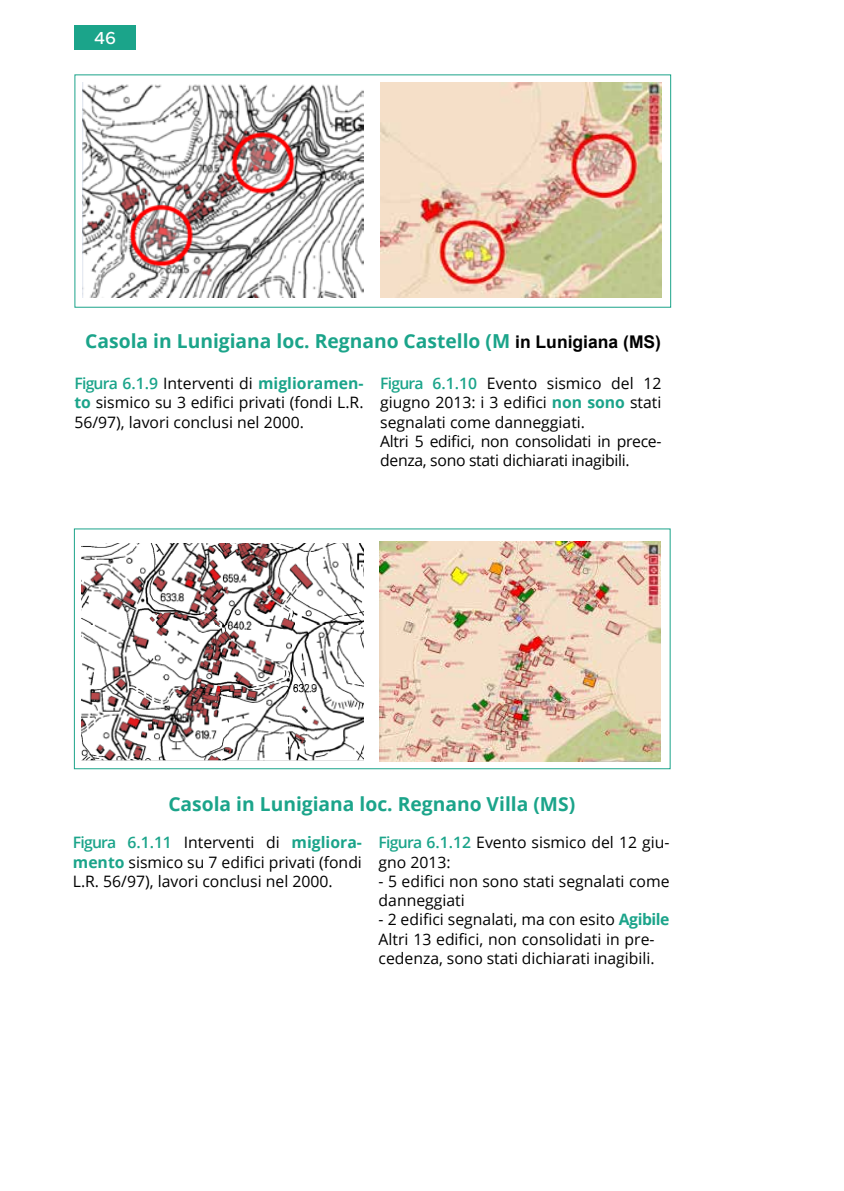
<style>
.page{position:relative;width:844px;height:1191px;background:#fff}
.page>*{position:absolute;margin:0;border:0;box-sizing:border-box;transform-origin:0 0}
.t1{font:700 19.25px "Open Sans";color:#1ba48a}
.t2{font:500 17.5px "Metropolis";color:#fff}
.t3{font:15.75px/19.2px "Open Sans";color:#000}
.t4{font:15.75px/19.2px "Open Sans";letter-spacing:-.02em;color:#000}
.s1{font-family:"Arial";font-size:17.5px;color:#000}
.s2{font-weight:600;color:#1ba48a}
.s3{font-weight:700;color:#1ba48a}
</style>
<div class="page">
<div style="left:74px;top:25px;width:62px;height:25px;background:#1ba48a"></div>
<img style="left:82px;top:82px;width:281px;height:216px">
<img style="left:380px;top:82px;width:281px;height:216px">
<div style="left:74px;top:74px;width:597px;height:234px;border:1px solid #1ba48a"></div>
<img style="left:82px;top:544px;width:281px;height:216px">
<img style="left:379px;top:541px;width:281px;height:220px">
<div style="left:74px;top:528px;width:596px;height:241px;border:1px solid #1ba48a"></div>
<p class="t2" style="left:94px;top:27px;width:24px">46</p>
<p class="t1" style="left:85px;top:327px;width:577px">Casola in Lunigiana loc. Regnano Castello (M <span class="s1">in Lunigiana (MS)</span></p>
<p class="t3" style="left:74px;top:373px;width:290px;text-align:justify"><span class="s2">Figura 6.1.9</span> Interventi di <span class="s3">miglioramen&shy;to</span> sismico su 3 edifici privati (fondi L.R.<br>56/97), lavori conclusi nel 2000.</p>
<p class="t4" style="left:380px;top:373px;width:283px"><span class="s2">Figura 6.1.10</span> Evento sismico del 12 giugno 2013: i 3 edifici <span class="s3">non sono</span> stati segnalati come danneggiati.<br>Altri 5 edifici, non consolidati in prece&shy;denza, sono stati dichiarati inagibili.</p>
<p class="t1" style="left:168px;top:791px;width:408px">Casola in Lunigiana loc. Regnano Villa (MS)</p>
<p class="t3" style="left:73px;top:832px;width:290px;text-align:justify"><span class="s2">Figura 6.1.11</span> Interventi di <span class="s3">migliora&shy;mento</span> sismico su 7 edifici privati (fondi L.R. 56/97), lavori conclusi nel 2000.</p>
<p class="t3" style="left:378px;top:832px;width:292px"><span class="s2">Figura 6.1.12</span> Evento sismico del 12 giu&shy;gno 2013:</p>
<p class="t3" style="left:378px;top:871px;width:292px">- 5 edifici non sono stati segnalati come danneggiati</p>
<p class="t3" style="left:378px;top:909px;width:292px">- 2 edifici segnalati, ma con esito <span class="s3">Agibile<br></span>Altri 13 edifici, non consolidati in pre&shy;cedenza, sono stati dichiarati inagibili.</p>
</div>
